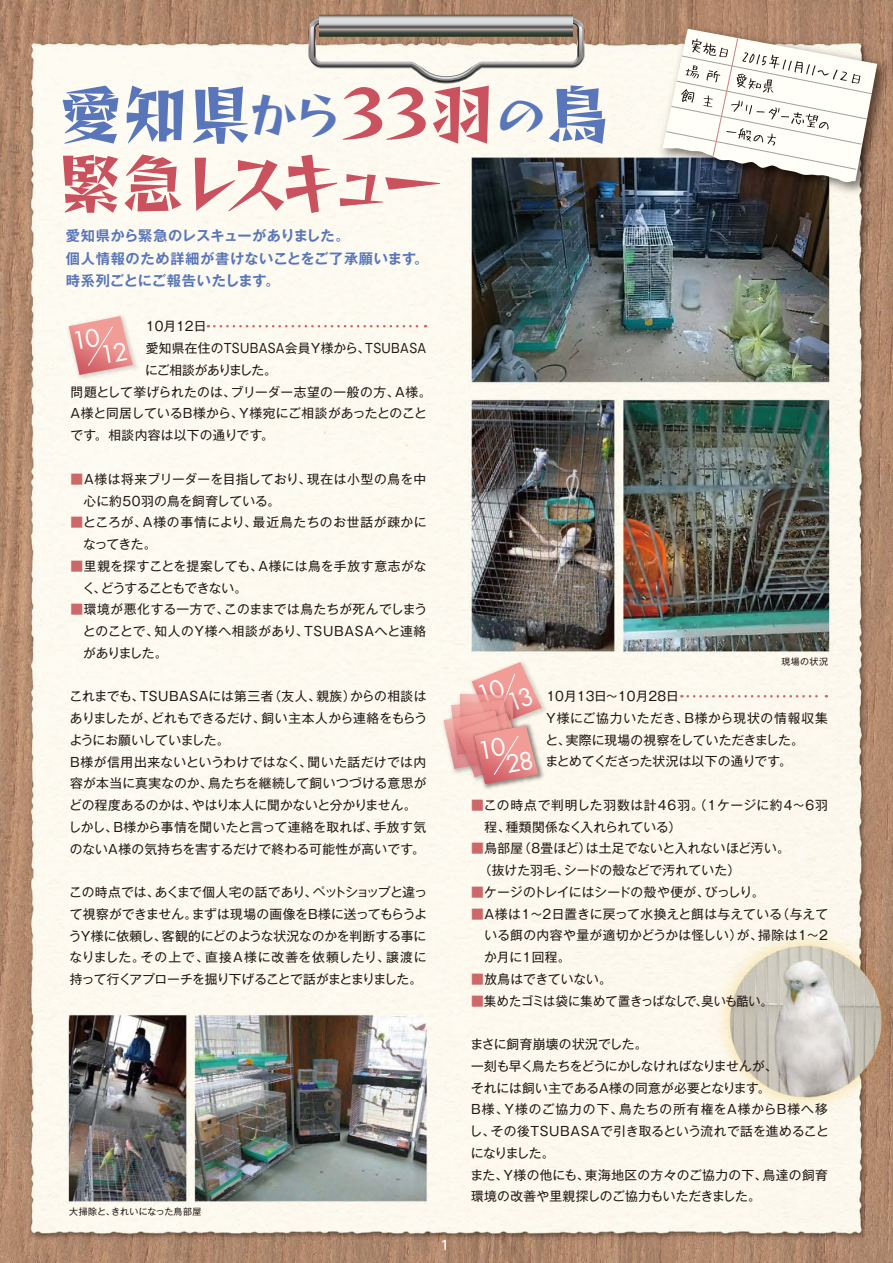
<style>
.page{position:relative;width:893px;height:1263px;background:#fff}
.page>*{position:absolute;margin:0;border:0;box-sizing:border-box;transform-origin:0 0}
.t1{font:64.8px/69px "Reggae Std B";letter-spacing:-.15em;color:#ca525f}
.t2{font:23.85px/18.1px "Futura Std";color:#fff}
.t3{font:700 14.25px/22.5px "Gothic MB101 Pro De";letter-spacing:.035em;color:#5976ba}
.t4{font:12.75px/21.8px "Gothic MB101 Pro";letter-spacing:.01em;color:#221815}
.t5{font:12.75px/21.8px "Gothic MB101 Pro";letter-spacing:.045em;color:#221815}
.t6{font:12.75px "Gothic MB101 Pro";letter-spacing:.01em;color:#221815;scale:.95 1}
.t7{font:12.75px "Gothic MB101 Pro";letter-spacing:-.01em;color:#221815}
.t8{font:12.75px "Gothic MB101 Pro";letter-spacing:-.065em;color:#221815}
.t9{font:500 12.75px "UD Shin Go Pro";color:#fff}
.t10{font:9px "Gothic MB101 Pro";letter-spacing:.04em;color:#221815}
.s1{color:#5976ba}
.s2{font-size:48.6px;color:#5976ba}
.s3{color:#cc6867}
</style>
<div class="page">
<img style="left:0;top:0;width:893px;height:1263px">
<img style="left:647px;top:0;width:246px;height:207px">
<svg style="left:662px;top:29px;width:215px;height:157px"></svg>
<img style="left:66px;top:312px;width:75px;height:71px">
<svg style="left:69px;top:316px;width:64px;height:59px;background:#eba8a4"></svg>
<img style="left:468px;top:657px;width:82px;height:78px">
<img style="left:439px;top:705px;width:5px;height:72px">
<img style="left:471px;top:722px;width:76px;height:70px">
<svg style="left:444px;top:662px;width:98px;height:122px;background:#eab0ab"></svg>
<svg style="left:208px;top:325px;width:218px;height:2px"></svg>
<svg style="left:688px;top:695px;width:139px;height:2px"></svg>
<svg style="left:309px;top:18px;width:275px;height:65px"></svg>
<svg style="left:319px;top:14px;width:254px;height:23px;background:#8e8e8a"></svg>
<p class="t1" style="left:58px;top:77px;width:554px"><span class="s1">愛知県</span><span class="s2">から</span>３３羽<span class="s2">の</span><span class="s1">鳥</span>緊急レスキュー</p>
<p class="t3" style="left:66px;top:223px;width:364px">愛知県から緊急のレスキューがありました。<br>個人情報のため詳細が書けないことをご了承願います。時系列ごとにご報告いたします。</p>
<p class="t4" style="left:144px;top:314px;width:64px">１０月12日</p>
<p class="t4" style="left:146px;top:336px;width:282px">愛知県在住のTSUBASA会員Y様から、TSUBASA</p>
<p class="t8" style="left:145px;top:360px;width:133px">にご相談がありました。</p>
<p class="t4" style="left:71px;top:379px;width:362px">問題として挙げられたのは、ブリーダー志望の一般の方、A様。</p>
<p class="t4" style="left:71px;top:401px;width:358px">A様と同居しているB様から、Y様宛にご相談があったとのこと</p>
<p class="t4" style="left:70px;top:423px;width:205px">です。相談内容は以下の通りです。</p>
<p class="t4" style="left:71px;top:466px;width:357px"><span class="s3">■</span>A様は将来ブリーダーを目指しており、現在は小型の鳥を中　心に約５０羽の鳥を飼育している。</p>
<p class="t5" style="left:70px;top:510px;width:358px"><span class="s3">■</span>ところが、A様の事情により、最近鳥たちのお世話が疎かに　なってきた。</p>
<p class="t4" style="left:70px;top:553px;width:358px"><span class="s3">■</span>里親を探すことを提案しても、A様には鳥を手放す意志がな　く、どうすることもできない。</p>
<p class="t4" style="left:70px;top:597px;width:359px;text-align:justify"><span class="s3">■</span>環境が悪化する一方で、このままでは鳥たちが死んでしまう　とのことで、知人のY様へ相談があり、TSUBASAへと連絡　がありました。</p>
<p class="t4" style="left:69px;top:684px;width:360px">これまでも、TSUBASAには第三者（友人、親族）からの相談はありましたが、どれもできるだけ、飼い主本人から連絡をもらうようにお願いしていました。<br>B様が信用出来ないというわけではなく、聞いた話だけでは内容が本当に真実なのか、鳥たちを継続して飼いつづける意思がどの程度あるのかは、やはり本人に聞かないと分かりません。　しかし、B様から事情を聞いたと言って連絡を取れば、手放す気のないA様の気持ちを害するだけで終わる可能性が高いです。</p>
<p class="t4" style="left:69px;top:879px;width:360px;text-align:justify">この時点では、あくまで個人宅の話であり、ペットショップと違って視察ができません。まずは現場の画像をB様に送ってもらうようY様に依頼し、客観的にどのような状況なのかを判断する事になりました。その上で、直接A様に改善を依頼したり、譲渡に持って行くアプローチを掘り下げることで話がまとまりました。</p>
<p class="t2" style="left:96px;top:329px;width:29px;text-indent:-25px;rotate:-10deg">10<br>12</p>
<p class="t10" style="left:69px;top:1204px;width:134px">大掃除と、きれいになった鳥部屋</p>
<p class="t9" style="left:441px;top:1235px;width:10px">1</p>
<p class="t10" style="left:781px;top:654px;width:48px">現場の状況</p>
<p class="t2" style="left:498px;top:679px;width:28px;text-indent:-25px;rotate:-21deg">10<br>13</p>
<p class="t4" style="left:544px;top:683px;width:285px">１０月１３日～１０月２８日<br>Y様にご協力いただき、B様から現状の情報収集と、実際に現場の視察をしていただきました。<br>まとめてくださった状況は以下の通りです。</p>
<p class="t4" style="left:485px;top:792px;width:345px;text-indent:-13px"><span class="s3">■</span>この時点で判明した羽数は計４６羽。（１ケージに約４～６羽程、種類関係なく入れられている）</p>
<p class="t4" style="left:471px;top:836px;width:320px"><span class="s3">■</span>鳥部屋（８畳ほど）は土足でないと入れないほど汚い。　（抜けた羽毛、シードの殻などで汚れていた）</p>
<p class="t7" style="left:471px;top:881px;width:295px"><span class="s3">■</span>ケージのトレイにはシードの殻や便が、びっしり。</p>
<p class="t4" style="left:471px;top:901px;width:360px"><span class="s3">■</span>A様は１～２日置きに戻って水換えと餌は与えている（与えて　いる餌の内容や量が適切かどうかは怪しい）が、掃除は１～２　か月に１回程。</p>
<p class="t4" style="left:471px;top:966px;width:142px"><span class="s3">■</span>放鳥はできていない。</p>
<p class="t6" style="left:471px;top:990px;width:320px"><span class="s3">■</span>集めたゴミは袋に集めて置きっぱなしで、臭いも酷い。</p>
<p class="t4" style="left:470px;top:1031px;width:361px">まさに飼育崩壊の状況でした。<br>一刻も早く鳥たちをどうにかしなければなりませんが、<br>それには飼い主であるA様の同意が必要となります。<br>B様、Y様のご協力の下、鳥たちの所有権をA様からB様へ移し、その後TSUBASAで引き取るという流れで話を進めることになりました。<br>また、Y様の他にも、東海地区の方々のご協力の下、鳥達の飼育環境の改善や里親探しのご協力もいただきました。</p>
<p class="t2" style="left:502px;top:738px;width:29px;text-indent:-25px;rotate:-10deg">10<br>28</p>
</div>
